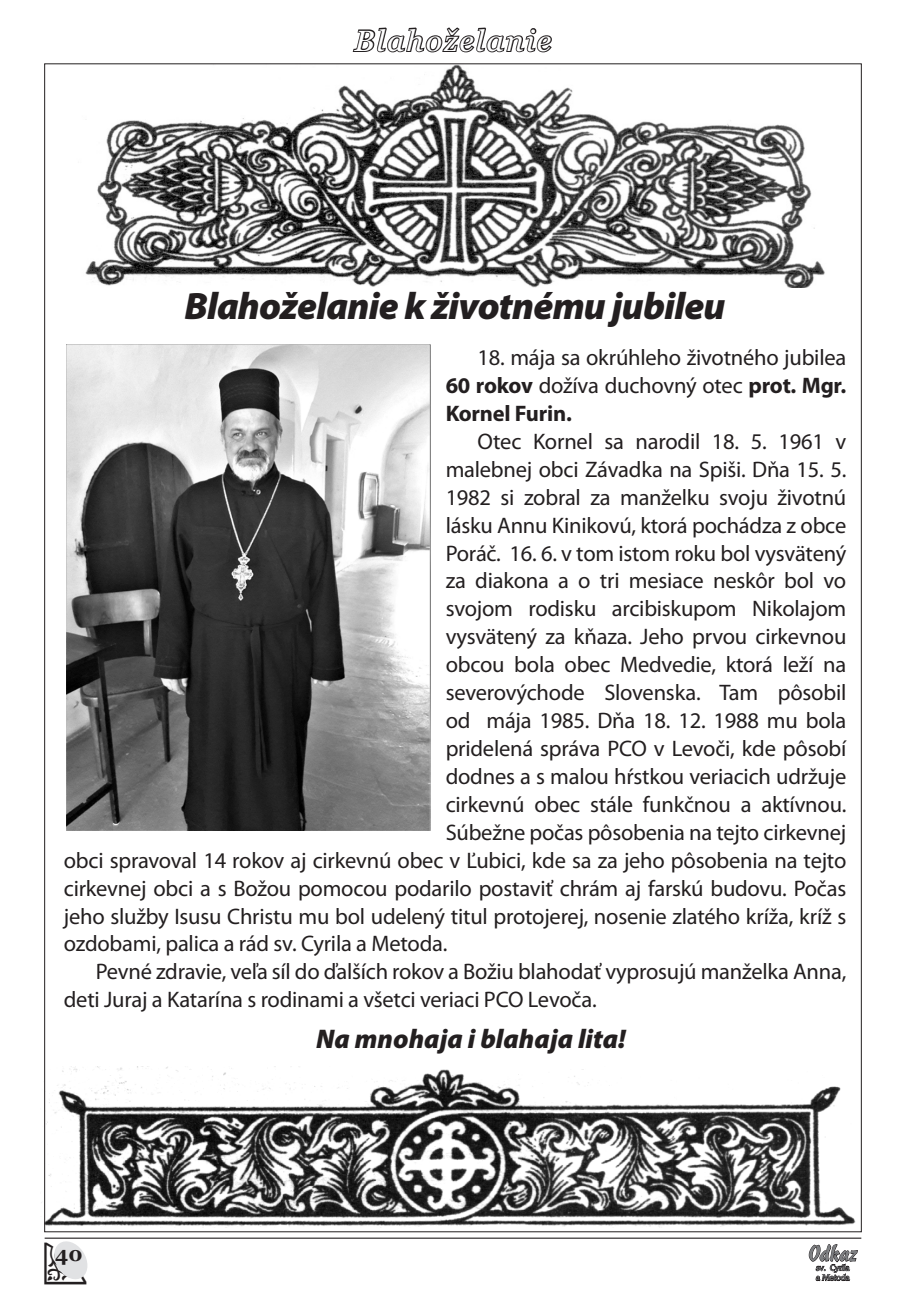
<style>
.page{position:relative;width:906px;height:1302px;background:#fff}
.page>*{position:absolute;margin:0;border:0;box-sizing:border-box;transform-origin:0 0}
.t1{font:italic 900 38.25px "Myriad Pro";letter-spacing:-.02em;color:#231f20}
.t2{font:italic 29.25px "Georgia";letter-spacing:.06em;color:#fff;scale:1.05 1}
.t3{font:italic 900 27px "Myriad Pro";color:#231f20}
.t4{font:22.5px/27.9px "Myriad Pro";letter-spacing:-.01em;color:#231f20;text-align:justify}
.t5{font:21.6px "Castanet";letter-spacing:.005em;color:#7c7e81;scale:.9 1}
.t6{font:700 20.25px "Georgia";color:#231f20}
.t7{font:9px/9.9px "France";color:#7c7e81;scale:.9 1}
.s1{font-weight:700}
</style>
<div class="page">
<hr style="left:45px;top:1237px;width:816px;height:1px;background:#231f20">
<svg style="left:809px;top:1244px;width:49px;height:38px"></svg>
<svg style="left:352px;top:27px;width:200px;height:26px"></svg>
<img style="left:85px;top:65px;width:740px;height:222px">
<img style="left:66px;top:344px;width:365px;height:486px">
<img style="left:41px;top:1066px;width:815px;height:161px">
<svg style="left:45px;top:1238px;width:44px;height:41px"></svg>
<h2 class="t2" style="left:354px;top:22px;width:189px">Blahoželanie</h2>
<h1 class="t1" style="left:184px;top:285px;width:542px">Blahoželanie k životnému jubileu</h1>
<p class="t4" style="left:446px;top:343px;width:402px;text-indent:32px">18. mája sa okrúhleho životného jubilea <span class="s1">60 rokov</span> dožíva duchovný otec <span class="s1">prot. Mgr.<br>Kornel Furin.</span></p>
<p class="t4" style="left:477px;top:427px;width:370px">Otec Kornel sa narodil 18. 5. 1961 v</p>
<p class="t4" style="left:446px;top:455px;width:402px">malebnej obci Závadka na Spiši. Dňa 15. 5.</p>
<p class="t4" style="left:446px;top:483px;width:402px">1982 si zobral za manželku svoju životnú</p>
<p class="t4" style="left:446px;top:510px;width:402px">lásku Annu Kinikovú, ktorá pochádza z obce</p>
<p class="t4" style="left:446px;top:538px;width:402px">Poráč. 16. 6. v tom istom roku bol vysvätený</p>
<p class="t4" style="left:446px;top:566px;width:402px">za diakona a o tri mesiace neskôr bol vo</p>
<p class="t4" style="left:446px;top:594px;width:402px">svojom rodisku arcibiskupom Nikolajom</p>
<p class="t4" style="left:446px;top:622px;width:402px">vysvätený za kňaza. Jeho prvou cirkevnou</p>
<p class="t4" style="left:446px;top:650px;width:402px">obcou bola obec Medvedie, ktorá leží na</p>
<p class="t4" style="left:446px;top:678px;width:402px">severovýchode Slovenska. Tam pôsobil</p>
<p class="t4" style="left:446px;top:706px;width:402px">od mája 1985. Dňa 18. 12. 1988 mu bola</p>
<p class="t4" style="left:446px;top:734px;width:402px">pridelená správa PCO v Levoči, kde pôsobí</p>
<p class="t4" style="left:446px;top:762px;width:402px">dodnes a s malou hŕstkou veriacich udržuje</p>
<p class="t4" style="left:446px;top:789px;width:402px">cirkevnú obec stále funkčnou a aktívnou.</p>
<p class="t4" style="left:446px;top:817px;width:402px">Súbežne počas pôsobenia na tejto cirkevnej</p>
<p class="t4" style="left:64px;top:845px;width:784px">obci spravoval 14 rokov aj cirkevnú obec v Ľubici, kde sa za jeho pôsobenia na tejto</p>
<p class="t4" style="left:64px;top:873px;width:784px">cirkevnej obci a s Božou pomocou podarilo postaviť chrám aj farskú budovu. Počas</p>
<p class="t4" style="left:64px;top:901px;width:784px">jeho služby Isusu Christu mu bol udelený titul protojerej, nosenie zlatého kríža, kríž s</p>
<p class="t4" style="left:64px;top:929px;width:385px">ozdobami, palica a rád sv. Cyrila a Metoda.</p>
<p class="t4" style="left:96px;top:957px;width:752px">Pevné zdravie, veľa síl do ďalších rokov a Božiu blahodať vyprosujú manželka Anna,</p>
<p class="t4" style="left:64px;top:985px;width:534px">deti Juraj a Katarína s rodinami a všetci veriaci PCO Levoča.</p>
<p class="t3" style="left:316px;top:1023px;width:311px">Na mnohaja i blahaja lita!</p>
<p class="t6" style="left:55px;top:1241px;width:29px">40</p>
<p class="t5" style="left:808px;top:1240px;width:56px">Odkaz</p>
<p class="t7" style="left:816px;top:1262px;width:39px">sv. Cyrila a Metoda</p>
</div>
